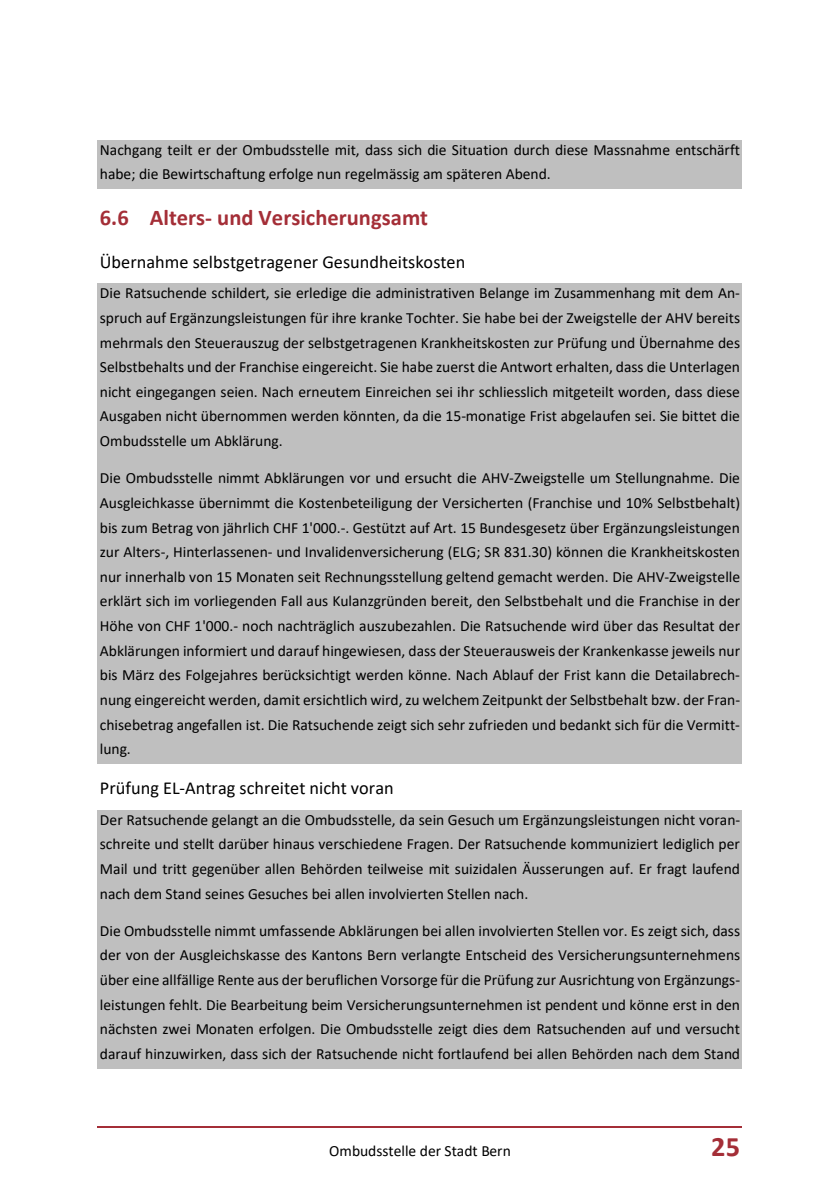
<style>
.page{position:relative;width:840px;height:1191px;background:#fff}
.page>*{position:absolute;margin:0;border:0;box-sizing:border-box;transform-origin:0 0}
.t1{font:700 28.2px "Calibri";color:#a42e37}
.t2{font:700 22.4px "Calibri";color:#a42e37}
.t3{font:18.2px "Calibri";color:#000}
.t4{font:15.6px/24.6px "Calibri";color:#000;text-align:justify}
</style>
<div class="page">
<hr style="left:98px;top:1126px;width:643px;height:1px;background:#a42e37">
<div style="left:98px;top:140px;width:643px;height:25px;background:#bfbfbf"></div>
<div style="left:98px;top:165px;width:643px;height:24px;background:#bfbfbf"></div>
<div style="left:98px;top:284px;width:643px;height:24px;background:#bfbfbf"></div>
<div style="left:98px;top:308px;width:643px;height:25px;background:#bfbfbf"></div>
<div style="left:98px;top:333px;width:643px;height:24px;background:#bfbfbf"></div>
<div style="left:98px;top:357px;width:643px;height:25px;background:#bfbfbf"></div>
<div style="left:98px;top:382px;width:643px;height:25px;background:#bfbfbf"></div>
<div style="left:98px;top:407px;width:643px;height:24px;background:#bfbfbf"></div>
<div style="left:98px;top:431px;width:643px;height:37px;background:#bfbfbf"></div>
<div style="left:98px;top:468px;width:643px;height:25px;background:#bfbfbf"></div>
<div style="left:98px;top:493px;width:643px;height:25px;background:#bfbfbf"></div>
<div style="left:98px;top:518px;width:643px;height:24px;background:#bfbfbf"></div>
<div style="left:98px;top:542px;width:643px;height:25px;background:#bfbfbf"></div>
<div style="left:98px;top:567px;width:643px;height:24px;background:#bfbfbf"></div>
<div style="left:98px;top:591px;width:643px;height:25px;background:#bfbfbf"></div>
<div style="left:98px;top:616px;width:643px;height:25px;background:#bfbfbf"></div>
<div style="left:98px;top:641px;width:643px;height:24px;background:#bfbfbf"></div>
<div style="left:98px;top:665px;width:643px;height:25px;background:#bfbfbf"></div>
<div style="left:98px;top:690px;width:643px;height:25px;background:#bfbfbf"></div>
<div style="left:98px;top:715px;width:643px;height:24px;background:#bfbfbf"></div>
<div style="left:98px;top:739px;width:643px;height:25px;background:#bfbfbf"></div>
<div style="left:98px;top:810px;width:643px;height:24px;background:#bfbfbf"></div>
<div style="left:98px;top:834px;width:643px;height:25px;background:#bfbfbf"></div>
<div style="left:98px;top:859px;width:643px;height:24px;background:#bfbfbf"></div>
<div style="left:98px;top:883px;width:643px;height:38px;background:#bfbfbf"></div>
<div style="left:98px;top:921px;width:643px;height:24px;background:#bfbfbf"></div>
<div style="left:98px;top:945px;width:643px;height:25px;background:#bfbfbf"></div>
<div style="left:98px;top:970px;width:643px;height:25px;background:#bfbfbf"></div>
<div style="left:98px;top:995px;width:643px;height:24px;background:#bfbfbf"></div>
<div style="left:98px;top:1019px;width:643px;height:25px;background:#bfbfbf"></div>
<div style="left:98px;top:1044px;width:643px;height:24px;background:#bfbfbf"></div>
<p class="t4" style="left:100px;top:137px;width:641px">Nachgang teilt er der Ombudsstelle mit, dass sich die Situation durch diese Massnahme entschärft habe; die Bewirtschaftung erfolge nun regelmässig am späteren Abend.</p>
<h2 class="t2" style="left:100px;top:201px;width:329px">6.6 Alters- und Versicherungsamt</h2>
<p class="t3" style="left:100px;top:249px;width:367px">Übernahme selbstgetragener Gesundheitskosten</p>
<p class="t4" style="left:100px;top:280px;width:641px">Die Ratsuchende schildert, sie erledige die administrativen Belange im Zusammenhang mit dem An&shy;spruch auf Ergänzungsleistungen für ihre kranke Tochter. Sie habe bei der Zweigstelle der AHV bereits mehrmals den Steuerauszug der selbstgetragenen Krankheitskosten zur Prüfung und Übernahme des Selbstbehalts und der Franchise eingereicht. Sie habe zuerst die Antwort erhalten, dass die Unterlagen nicht eingegangen seien. Nach erneutem Einreichen sei ihr schliesslich mitgeteilt worden, dass diese Ausgaben nicht übernommen werden könnten, da die 15-monatige Frist abgelaufen sei. Sie bittet die Ombudsstelle um Abklärung.</p>
<p class="t4" style="left:100px;top:465px;width:641px">Die Ombudsstelle nimmt Abklärungen vor und ersucht die AHV-Zweigstelle um Stellungnahme. Die Ausgleichkasse übernimmt die Kostenbeteiligung der Versicherten (Franchise und 10% Selbstbehalt) bis zum Betrag von jährlich CHF 1'000.-. Gestützt auf Art. 15 Bundesgesetz über Ergänzungsleistungen zur Alters-, Hinterlassenen- und Invalidenversicherung (ELG; SR 831.30) können die Krankheitskosten nur innerhalb von 15 Monaten seit Rechnungsstellung geltend gemacht werden. Die AHV-Zweigstelle erklärt sich im vorliegenden Fall aus Kulanzgründen bereit, den Selbstbehalt und die Franchise in der Höhe von CHF 1'000.- noch nachträglich auszubezahlen. Die Ratsuchende wird über das Resultat der Abklärungen informiert und darauf hingewiesen, dass der Steuerausweis der Krankenkasse jeweils nur bis März des Folgejahres berücksichtigt werden könne. Nach Ablauf der Frist kann die Detailabrech&shy;nung eingereicht werden, damit ersichtlich wird, zu welchem Zeitpunkt der Selbstbehalt bzw. der Fran&shy;chisebetrag angefallen ist. Die Ratsuchende zeigt sich sehr zufrieden und bedankt sich für die Vermitt&shy;lung.</p>
<p class="t3" style="left:100px;top:775px;width:295px">Prüfung EL-Antrag schreitet nicht voran</p>
<p class="t4" style="left:100px;top:807px;width:641px">Der Ratsuchende gelangt an die Ombudsstelle, da sein Gesuch um Ergänzungsleistungen nicht voran&shy;schreite und stellt darüber hinaus verschiedene Fragen. Der Ratsuchende kommuniziert lediglich per Mail und tritt gegenüber allen Behörden teilweise mit suizidalen Äusserungen auf. Er fragt laufend nach dem Stand seines Gesuches bei allen involvierten Stellen nach.</p>
<p class="t4" style="left:100px;top:918px;width:641px">Die Ombudsstelle nimmt umfassende Abklärungen bei allen involvierten Stellen vor. Es zeigt sich, dass der von der Ausgleichskasse des Kantons Bern verlangte Entscheid des Versicherungsunternehmens über eine allfällige Rente aus der beruflichen Vorsorge für die Prüfung zur Ausrichtung von Ergänzungs&shy;leistungen fehlt. Die Bearbeitung beim Versicherungsunternehmen ist pendent und könne erst in den nächsten zwei Monaten erfolgen. Die Ombudsstelle zeigt dies dem Ratsuchenden auf und versucht darauf hinzuwirken, dass sich der Ratsuchende nicht fortlaufend bei allen Behörden nach dem Stand</p>
<p class="t4" style="left:329px;top:1138px;width:183px">Ombudsstelle der Stadt Bern</p>
<h1 class="t1" style="left:711px;top:1126px;width:30px">25</h1>
</div>
